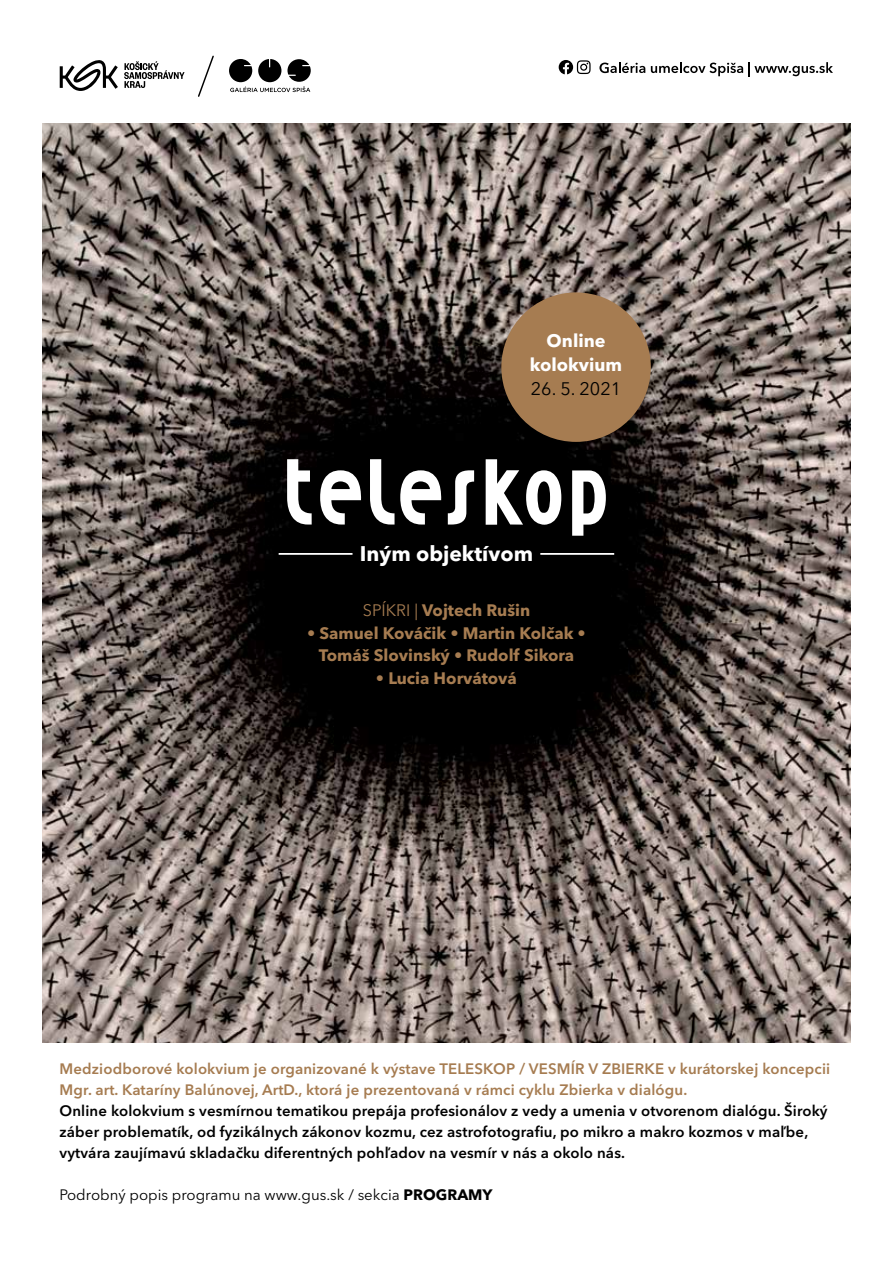
<style>
.page{position:relative;width:893px;height:1263px;background:#fff}
.page>*{position:absolute;margin:0;border:0;box-sizing:border-box;transform-origin:0 0}
.t1{font:700 21px "Avenir Next LT Pro";color:#fff}
.t2{font:700 18px/24px "Avenir Next LT Pro";color:#fff;text-align:center}
.t3{font:18px "Avenir Next LT Pro";color:#000}
.t4{font:700 16.5px/22.5px "Avenir Next LT Pro";color:#a67c51;text-align:center}
.t5{font:600 15px/21px "Avenir Next LT Pro";letter-spacing:.01em;color:#000}
.t6{font:600 15px/21px "Avenir Next LT Pro";letter-spacing:.01em;color:#a67c51}
.t7{font:15px "Avenir Next LT Pro";color:#000}
.s1{font-weight:400}
.s2{font-weight:700}
</style>
<div class="page">
<img style="left:43px;top:123px;width:807px;height:919px">
<svg style="left:229px;top:59px;width:82px;height:33px"></svg>
<svg style="left:198px;top:56px;width:16px;height:41px"></svg>
<svg style="left:60px;top:60px;width:58px;height:31px"></svg>
<svg style="left:124px;top:61px;width:61px;height:27px"></svg>
<svg style="left:287px;top:459px;width:319px;height:77px"></svg>
<hr style="left:279px;top:553px;width:73px;height:2px;background:#fff">
<hr style="left:540px;top:553px;width:74px;height:2px;background:#fff">
<svg style="left:599px;top:62px;width:46px;height:11px"></svg>
<svg style="left:651px;top:62px;width:182px;height:14px"></svg>
<svg style="left:559px;top:60px;width:32px;height:15px"></svg>
<div style="left:501px;top:292px;width:150px;height:150px;background:#a67c51;border-radius:50%"></div>
<p class="t2" style="left:530px;top:329px;width:94px">Online kolokvium</p>
<p class="t3" style="left:531px;top:378px;width:92px">26. 5. 2021</p>
<h1 class="t1" style="left:360px;top:540px;width:175px">Iným objektívom</h1>
<p class="t4" style="left:363px;top:599px;width:169px"><span class="s1">SPÍKRI |</span> Vojtech Rušin</p>
<p class="t4" style="left:307px;top:622px;width:280px">• Samuel Kováčik • Martin Kolčak •<br>Tomáš Slovinský • Rudolf Sikora</p>
<p class="t4" style="left:376px;top:667px;width:142px">• Lucia Horvátová</p>
<p class="t6" style="left:60px;top:1058px;width:772px">Medziodborové kolokvium je organizované k výstave TELESKOP / VESMÍR V ZBIERKE v kurátorskej koncepcii<br>Mgr. art. Kataríny Balúnovej, ArtD., ktorá je prezentovaná v rámci cyklu Zbierka v dialógu.</p>
<p class="t5" style="left:60px;top:1100px;width:770px">Online kolokvium s vesmírnou tematikou prepája profesionálov z vedy a umenia v otvorenom dialógu. Široký záber problematík, od fyzikálnych zákonov kozmu, cez astrofotografiu, po mikro a makro kozmos v maľbe, vytvára zaujímavú skladačku diferentných pohľadov na vesmír v nás a okolo nás.</p>
<p class="t7" style="left:60px;top:1186px;width:435px">Podrobný popis programu na www.gus.sk / sekcia <span class="s2">PROGRAMY</span></p>
</div>
